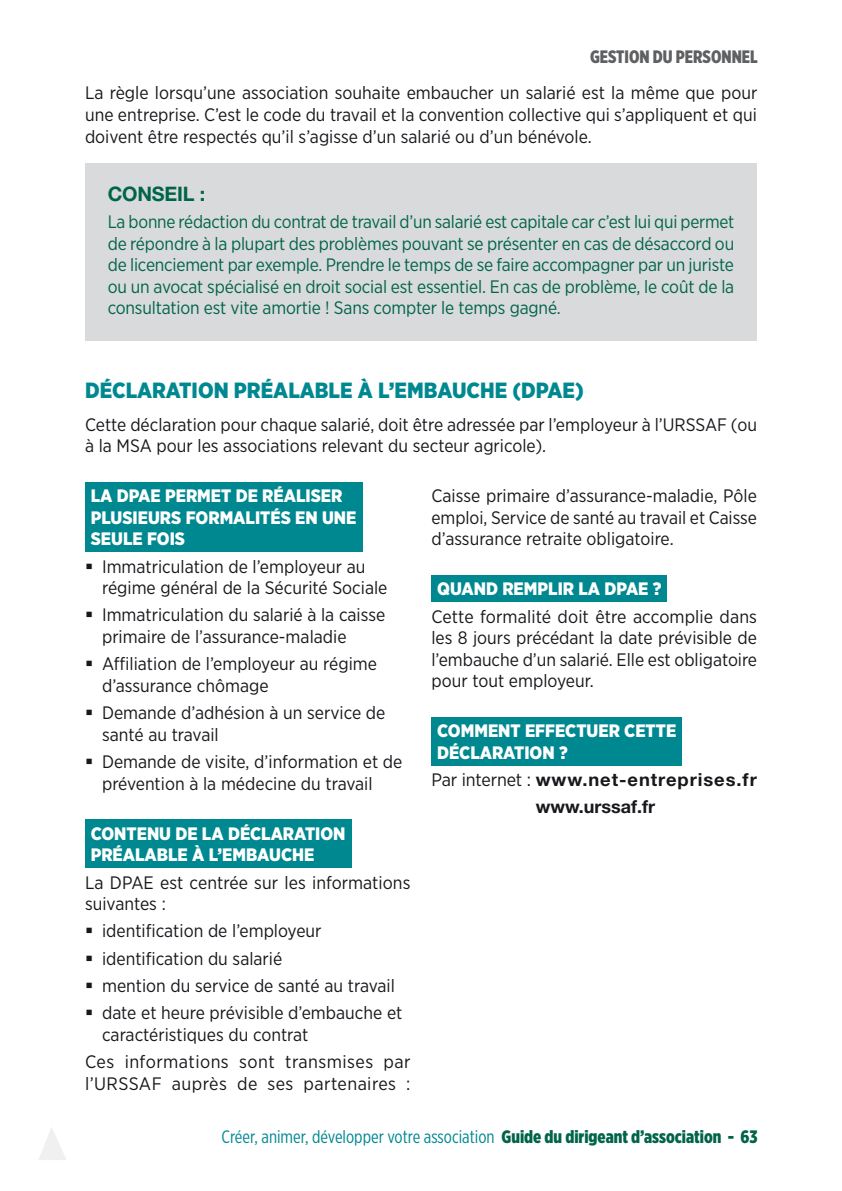
<style>
.page{position:relative;width:842px;height:1191px;background:#fff}
.page>*{position:absolute;margin:0;border:0;box-sizing:border-box;transform-origin:0 0}
.Sous-titre{font:900 22px "Gotham Narrow";color:#008890}
.Titre_vert_fond_gris{font:700 20px "Helvetica Neue LT Std";letter-spacing:-.01em;color:#006449}
.Texte_courant{font:18px/21.6px "Gotham Narrow";color:#1a171c}
.Texte_vert_fond_gris{font:18px/21.6px "Gotham Narrow";letter-spacing:-.01em;color:#006449;text-align:justify}
.Titre_fond_bleu{font:900 18px/21.6px "Gotham Narrow";color:#fff}
.t1{font:18px "Gotham X Narrow";color:#008890}
.Texte_courant-2{font:18px/21.6px "Gotham Narrow";letter-spacing:.025em;color:#1a171c}
.Texte_courant-3{font:700 18px/26.4px "Helvetica Neue LT Std";letter-spacing:.05em;color:#1a171c;text-align:center}
.t2{font:900 18px "Gotham X Narrow";color:#5f6062}
.s1{font-family:"Gotham Narrow";font-weight:400}
.s2{font-weight:900;color:#006449}
</style>
<div class="page">
<div style="left:85px;top:164px;width:672px;height:65px;background:#d9dadb"></div>
<div style="left:85px;top:191px;width:672px;height:150px;background:#d9dadb"></div>
<div style="left:85px;top:482px;width:277px;height:70px;background:#008890"></div>
<div style="left:85px;top:819px;width:266px;height:48px;background:#008890"></div>
<div style="left:431px;top:575px;width:236px;height:26px;background:#008890"></div>
<div style="left:431px;top:717px;width:251px;height:48px;background:#008890"></div>
<svg style="left:39px;top:1127px;width:27px;height:33px"></svg>
<p class="t2" style="left:590px;top:45px;width:169px">GESTION DU PERSONNEL</p>
<p class="Texte_courant" style="left:85px;top:82px;width:674px;text-align:justify">La règle lorsqu’une association souhaite embaucher un salarié est la même que pour une entreprise. C’est le code du travail et la convention collective qui s’appliquent et qui doivent être respectés qu’il s’agisse d’un salarié ou d’un bénévole.</p>
<p class="Titre_vert_fond_gris" style="left:108px;top:181px;width:99px">CONSEIL :</p>
<p class="Texte_vert_fond_gris" style="left:108px;top:210px;width:628px">La bonne rédaction du contrat de travail d’un salarié est capitale car c’est lui qui permet de répondre à la plupart des problèmes pouvant se présenter en cas de désaccord ou de licenciement par exemple. Prendre le temps de se faire accompagner par un juriste ou un avocat spécialisé en droit social est essentiel. En cas de problème, le coût de la consultation est vite amortie ! Sans compter le temps gagné.</p>
<p class="Sous-titre" style="left:85px;top:375px;width:500px">DÉCLARATION PRÉALABLE À L’EMBAUCHE (DPAE)</p>
<p class="Texte_courant" style="left:85px;top:413px;width:673px">Cette déclaration pour chaque salarié, doit être adressée par l’employeur à l’URSSAF (ou à la MSA pour les associations relevant du secteur agricole).</p>
<p class="Titre_fond_bleu" style="left:91px;top:485px;width:267px">LA DPAE PERMET DE RÉALISER<br>PLUSIEURS FORMALITÉS EN UNE<br>SEULE FOIS</p>
<p class="Texte_courant" style="left:102px;top:555px;width:287px">Immatriculation de l’employeur au régime général de la Sécurité Sociale</p>
<p class="Texte_courant" style="left:102px;top:604px;width:285px">Immatriculation du salarié à la caisse primaire de l’assurance-maladie</p>
<p class="Texte_courant" style="left:102px;top:653px;width:277px">Affiliation de l’employeur au régime d’assurance chômage</p>
<p class="Texte_courant" style="left:102px;top:701px;width:285px">Demande d’adhésion à un service de santé au travail</p>
<p class="Texte_courant" style="left:102px;top:750px;width:302px">Demande de visite, d’information et de prévention à la médecine du travail</p>
<p class="Titre_fond_bleu" style="left:91px;top:822px;width:256px">CONTENU DE LA DÉCLARATION<br>PRÉALABLE À L’EMBAUCHE</p>
<p class="Texte_courant" style="left:85px;top:871px;width:327px">La DPAE est centrée sur les informations suivantes :</p>
<p class="Texte_courant" style="left:102px;top:920px;width:221px">identification de l’employeur</p>
<p class="Texte_courant" style="left:102px;top:947px;width:182px">identification du salarié</p>
<p class="Texte_courant" style="left:102px;top:974px;width:294px">mention du service de santé au travail</p>
<p class="Texte_courant" style="left:102px;top:1001px;width:302px">date et heure prévisible d’embauche et caractéristiques du contrat</p>
<p class="Texte_courant-2" style="left:85px;top:1050px;width:327px">Ces informations sont transmises par l’URSSAF auprès de ses partenaires :</p>
<p class="Texte_courant" style="left:431px;top:484px;width:327px;text-align:justify">Caisse primaire d’assurance-maladie, Pôle emploi, Service de santé au travail et Caisse d’assurance retraite obligatoire.</p>
<p class="Titre_fond_bleu" style="left:437px;top:578px;width:226px">QUAND REMPLIR LA DPAE ?</p>
<p class="Texte_courant" style="left:431px;top:605px;width:327px;text-align:justify">Cette formalité doit être accomplie dans les 8 jours précédant la date prévisible de l’embauche d’un salarié. Elle est obligatoire pour tout employeur.</p>
<p class="Titre_fond_bleu" style="left:437px;top:720px;width:241px">COMMENT EFFECTUER CETTE<br>DÉCLARATION ?</p>
<p class="Texte_courant-3" style="left:431px;top:766px;width:327px"><span class="s1">Par internet :</span> www.net-entreprises.fr www.urssaf.fr</p>
<p class="t1" style="left:222px;top:1125px;width:537px">Créer, animer, développer votre association <span class="s2">Guide du dirigeant d’association - 63</span></p>
</div>
